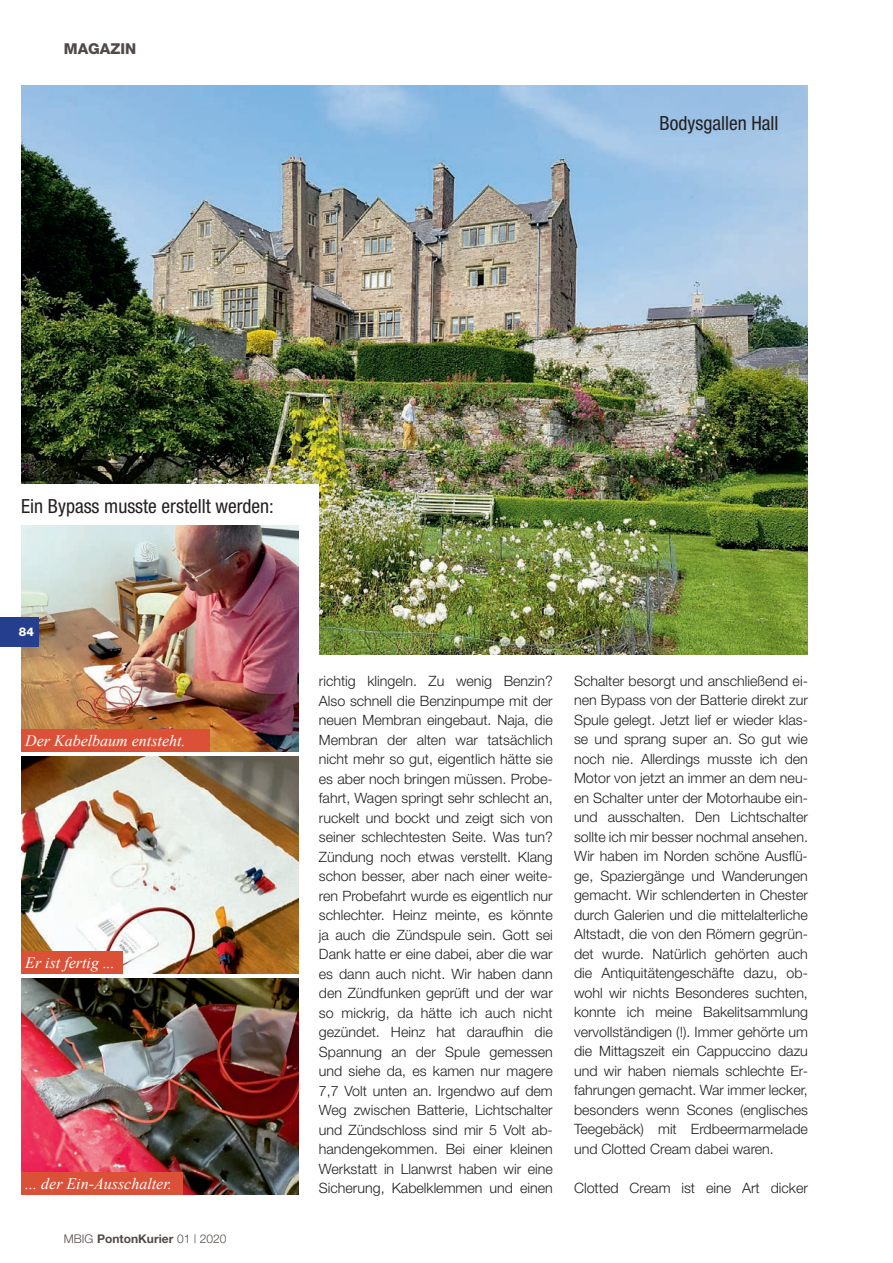
<style>
.page{position:relative;width:893px;height:1263px;background:#fff}
.page>*{position:absolute;margin:0;border:0;box-sizing:border-box;transform-origin:0 0}
.t1{font:condensed 19.5px "Helvetica Neue";color:#231f20}
.t2{font:italic 16.05px "Times New Roman";color:#fff}
.t3{font:800 15px "Helvetica Neue";color:#504a48}
.t4{font:300 14.25px/19.5px "Helvetica Neue";color:#231f20;text-align:justify}
.t5{font:700 12px "Helvetica Neue";color:#504a48}
.t6{font:800 12px "Helvetica Neue";color:#fff}
.s1{font-weight:300}
</style>
<div class="page">
<img style="left:21px;top:85px;width:787px;height:570px">
<div style="left:0;top:485px;width:319px;height:172px;background:#fff"></div>
<img style="left:21px;top:525px;width:277px;height:227px">
<img style="left:21px;top:978px;width:277px;height:217px">
<img style="left:21px;top:757px;width:277px;height:216px">
<div style="left:21px;top:729px;width:189px;height:23px;background:#da5138"></div>
<div style="left:21px;top:951px;width:102px;height:22px;background:#da5138"></div>
<div style="left:21px;top:1172px;width:161px;height:23px;background:#da5138"></div>
<div style="left:0;top:617px;width:38px;height:29px;background:#253f8e"></div>
<p class="t3" style="left:64px;top:40px;width:74px">MAGAZIN</p>
<h1 class="t1" style="left:660px;top:112px;width:120px">Bodysgallen Hall</h1>
<h1 class="t1" style="left:21px;top:495px;width:254px">Ein Bypass musste erstellt werden:</h1>
<p class="t6" style="left:19px;top:625px;width:17px">84</p>
<p class="t2" style="left:25px;top:729px;width:162px">Der Kabelbaum entsteht.</p>
<p class="t2" style="left:25px;top:951px;width:91px">Er ist fertig ...</p>
<p class="t2" style="left:25px;top:1173px;width:148px">... der Ein-Ausschalter.</p>
<p class="t5" style="left:64px;top:1231px;width:164px"><span class="s1">MBIG</span> PontonKurier <span class="s1">01 | 2020</span></p>
<p class="t4" style="left:319px;top:671px;width:235px">richtig klingeln. Zu wenig Benzin?<br>Also schnell die Benzinpumpe mit der neuen Membran eingebaut. Naja, die Membran der alten war tatsächlich nicht mehr so gut, eigentlich hätte sie es aber noch bringen müssen. Probe&shy;fahrt, Wagen springt sehr schlecht an, ruckelt und bockt und zeigt sich von seiner schlechtesten Seite. Was tun?<br>Zündung noch etwas verstellt. Klang schon besser, aber nach einer weite&shy;ren Probefahrt wurde es eigentlich nur schlechter. Heinz meinte, es könnte ja auch die Zündspule sein. Gott sei Dank hatte er eine dabei, aber die war es dann auch nicht. Wir haben dann den Zündfunken geprüft und der war so mickrig, da hätte ich auch nicht gezündet. Heinz hat daraufhin die Spannung an der Spule gemessen und siehe da, es kamen nur magere 7,7 Volt unten an. Irgendwo auf dem Weg zwischen Batterie, Lichtschalter und Zündschloss sind mir 5 Volt ab&shy;handengekommen. Bei einer kleinen Werkstatt in Llanwrst haben wir eine Sicherung, Kabelklemmen und einen</p>
<p class="t4" style="left:574px;top:671px;width:235px">Schalter besorgt und anschließend ei&shy;nen Bypass von der Batterie direkt zur Spule gelegt. Jetzt lief er wieder klas&shy;se und sprang super an. So gut wie noch nie. Allerdings musste ich den Motor von jetzt an immer an dem neu&shy;en Schalter unter der Motorhaube ein&shy;und ausschalten. Den Lichtschalter sollte ich mir besser nochmal ansehen.<br>Wir haben im Norden schöne Ausflü&shy;ge, Spaziergänge und Wanderungen gemacht. Wir schlenderten in Chester durch Galerien und die mittelalterliche Altstadt, die von den Römern gegrün&shy;det wurde. Natürlich gehörten auch die Antiquitätengeschäfte dazu, ob&shy;wohl wir nichts Besonderes suchten, konnte ich meine Bakelitsammlung vervollständigen (!). Immer gehörte um die Mittagszeit ein Cappuccino dazu und wir haben niemals schlechte Er&shy;fahrungen gemacht. War immer lecker, besonders wenn Scones (englisches Teegebäck) mit Erdbeermarmelade und Clotted Cream dabei waren.</p>
<p class="t4" style="left:574px;top:1178px;width:235px">Clotted Cream ist eine Art dicker</p>
</div>
